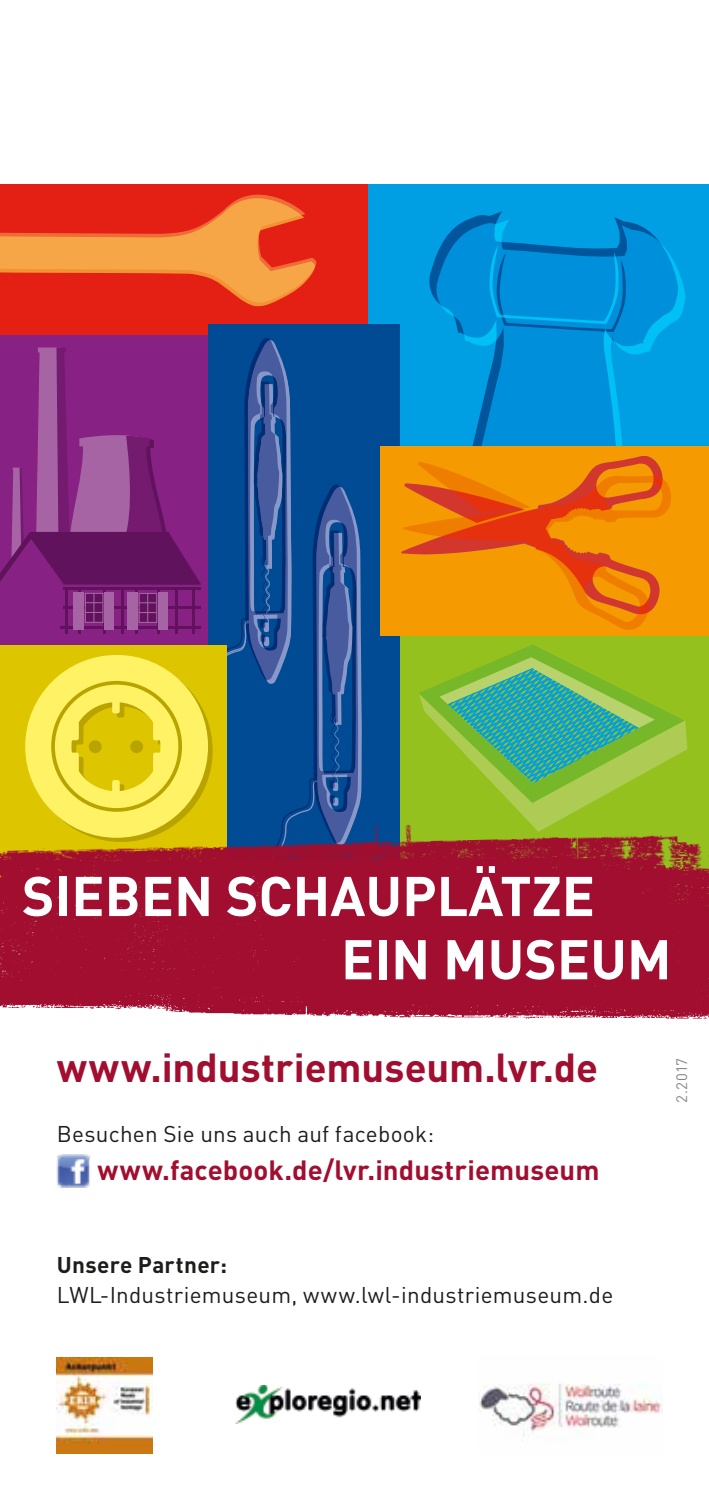
<style>
.page{position:relative;width:709px;height:1489px;background:#fff}
.page>*{position:absolute;margin:0;border:0;box-sizing:border-box;transform-origin:0 0}
.t1{font:700 55px/63.2px "DIN";color:#fff}
.t2{font:700 40px "DIN";color:#a10e2f}
.t3{font:700 27.5px "DIN";letter-spacing:.005em;color:#a10e2f}
.t4{font:22.5px "DIN";letter-spacing:.01em;color:#1d1d1b}
.t5{font:700 22.5px "DIN";letter-spacing:.015em;color:#1d1d1b}
.t6{font:15px "DIN";color:#878787}
</style>
<div class="page">
<div style="left:0;top:184px;width:383px;height:151px;background:#e41f13"></div>
<svg style="left:0;top:194px;width:316px;height:113px"></svg>
<div style="left:379px;top:626px;width:330px;height:288px;background:#95c11f"></div>
<svg style="left:504px;top:644px;width:53px;height:13px"></svg>
<svg style="left:419px;top:657px;width:268px;height:161px"></svg>
<div style="left:369px;top:184px;width:340px;height:346px;background:#009fe3"></div>
<svg style="left:429px;top:219px;width:256px;height:227px;fill:#008fda"></svg>
<div style="left:208px;top:324px;width:191px;height:548px;background:#004b93"></div>
<div style="left:380px;top:446px;width:329px;height:190px;background:#f59a00"></div>
<svg style="left:595px;top:479px;width:76px;height:151px"></svg>
<svg style="left:401px;top:456px;width:262px;height:158px"></svg>
<svg style="left:0;top:335px;width:362px;height:483px"></svg>
<div style="left:89px;top:740px;width:13px;height:13px;background:#b8a300;border-radius:50%"></div>
<div style="left:130px;top:740px;width:13px;height:13px;background:#b8a300;border-radius:50%"></div>
<img style="left:235px;top:1385px;width:186px;height:38px">
<img style="left:478px;top:1383px;width:185px;height:57px">
<img style="left:0;top:818px;width:709px;height:197px">
<div style="left:250px;top:872px;width:459px;height:147px;background:#a10e2f"></div>
<img style="left:57px;top:1154px;width:33px;height:34px">
<img style="left:57px;top:1357px;width:96px;height:96px">
<h1 class="t1" style="left:341px;top:862px;width:332px;text-indent:-319px">SIEBEN SCHAUPLÄTZE<br>EIN MUSEUM</h1>
<h2 class="t2" style="left:57px;top:1041px;width:543px">www.industriemuseum.lvr.de</h2>
<p class="t4" style="left:57px;top:1120px;width:379px">Besuchen Sie uns auch auf facebook:</p>
<p class="t3" style="left:97px;top:1151px;width:503px">www.facebook.de/lvr.industriemuseum</p>
<p class="t6" style="left:672px;top:1102px;width:46px;rotate:-90deg">2.2017</p>
<p class="t5" style="left:57px;top:1250px;width:172px">Unsere Partner:</p>
<p class="t4" style="left:57px;top:1280px;width:558px">LWL-Industriemuseum, www.lwl-industriemuseum.de</p>
</div>
